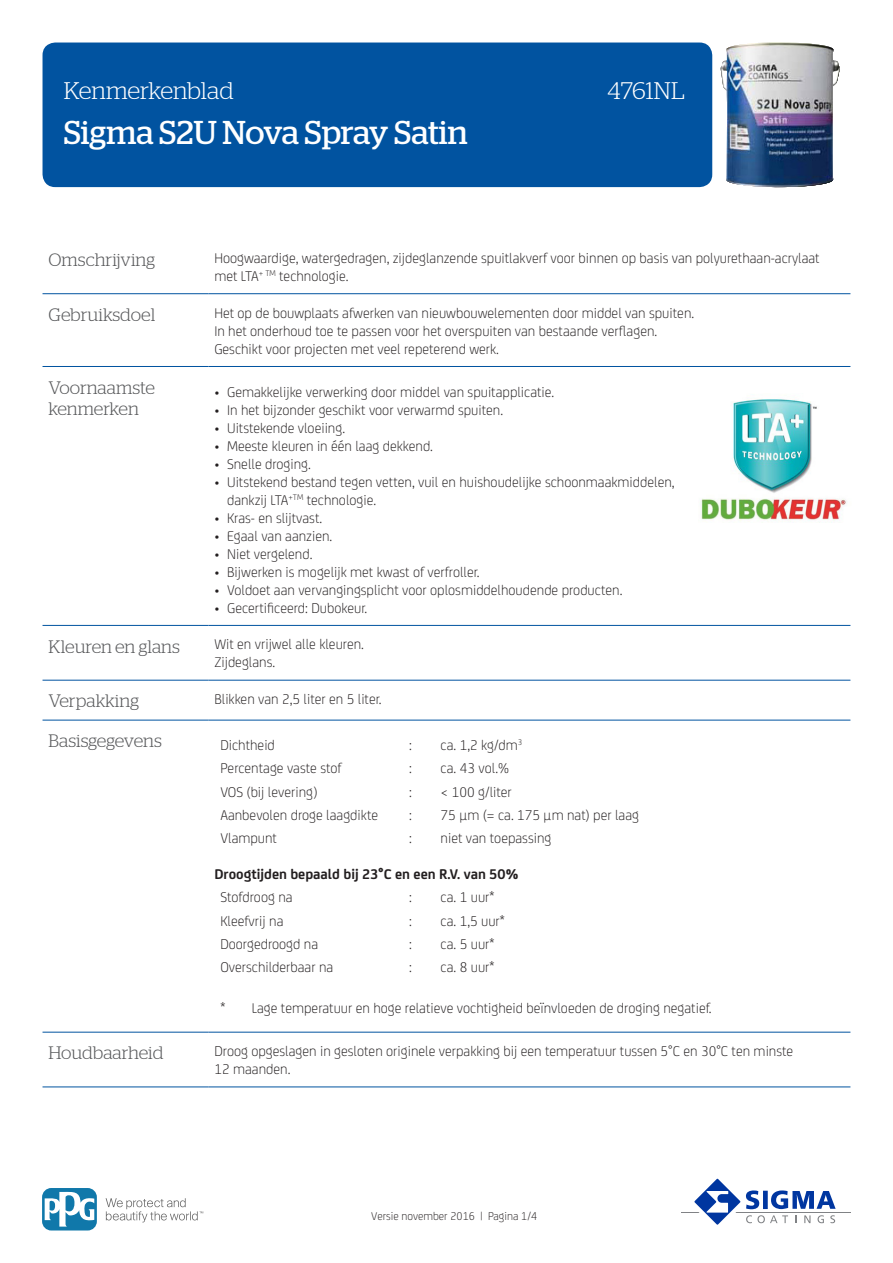
<style>
.page{position:relative;width:893px;height:1263px;background:#fff}
.page>*{position:absolute;margin:0;border:0;box-sizing:border-box;transform-origin:0 0}
.t1{font:33px "Stag";color:#fff}
.RH1{font:300 24px "Stag";color:#fff}
.KOP{font:300 18px/21.6px "Stag";color:#57585a}
.BODY{font:300 15px/18px "FS Joey";color:#231f20}
.BODY-2{font:700 15px "FS Joey";color:#231f20}
.t2{font:300 12px "FS Joey";color:#231f20}
</style>
<div class="page">
<div style="left:43px;top:43px;width:669px;height:144px;background:#0153a0;border-radius:13px"></div>
<hr style="left:681px;top:1211px;width:169px;height:1px;background:#808285">
<svg style="left:689px;top:1178px;width:147px;height:47px"></svg>
<svg style="left:106px;top:1198px;width:97px;height:24px"></svg>
<svg style="left:43px;top:1188px;width:54px;height:42px"></svg>
<svg style="left:45px;top:1191px;width:49px;height:35px"></svg>
<hr style="left:43px;top:293px;width:165px;height:1px;background:#0153a0">
<hr style="left:208px;top:293px;width:642px;height:1px;background:#0153a0">
<hr style="left:43px;top:366px;width:165px;height:1px;background:#0153a0">
<hr style="left:208px;top:366px;width:642px;height:1px;background:#0153a0">
<hr style="left:43px;top:625px;width:165px;height:1px;background:#0153a0">
<hr style="left:208px;top:625px;width:642px;height:1px;background:#0153a0">
<hr style="left:43px;top:680px;width:165px;height:1px;background:#0153a0">
<hr style="left:208px;top:680px;width:642px;height:1px;background:#0153a0">
<hr style="left:43px;top:720px;width:165px;height:1px;background:#0153a0">
<hr style="left:208px;top:720px;width:642px;height:1px;background:#0153a0">
<hr style="left:43px;top:1032px;width:165px;height:1px;background:#0153a0">
<hr style="left:208px;top:1032px;width:642px;height:1px;background:#0153a0">
<hr style="left:43px;top:1086px;width:165px;height:1px;background:#0153a0">
<hr style="left:208px;top:1086px;width:642px;height:1px;background:#0153a0">
<img style="left:701px;top:399px;width:145px;height:124px">
<img style="left:720px;top:43px;width:120px;height:144px">
<p class="RH1" style="left:64px;top:77px;width:171px">Kenmerkenblad</p>
<p class="RH1" style="left:608px;top:77px;width:78px">4761NL</p>
<p class="t1" style="left:64px;top:114px;width:405px">Sigma S2U Nova Spray Satin</p>
<p class="KOP" style="left:49px;top:249px;width:108px">Omschrijving</p>
<p class="BODY" style="left:214px;top:248px;width:607px">Hoogwaardige, watergedragen, zijdeglanzende spuitlakverf voor binnen op basis van polyurethaan-acrylaat met LTA<sup>+</sup> <sup>TM</sup> technologie.</p>
<p class="KOP" style="left:49px;top:303px;width:108px">Gebruiksdoel</p>
<p class="BODY" style="left:214px;top:303px;width:481px">Het op de bouwplaats afwerken van nieuwbouwelementen door middel van spuiten.<br>In het onderhoud toe te passen voor het overspuiten van bestaande verflagen.<br>Geschikt voor projecten met veel repeterend werk.</p>
<p class="KOP" style="left:49px;top:376px;width:108px">Voornaamste kenmerken</p>
<p class="BODY" style="left:214px;top:382px;width:341px">• Gemakkelijke verwerking door middel van spuitapplicatie.</p>
<p class="BODY" style="left:214px;top:400px;width:290px">• In het bijzonder geschikt voor verwarmd spuiten.</p>
<p class="BODY" style="left:214px;top:418px;width:132px">• Uitstekende vloeiing.</p>
<p class="BODY" style="left:214px;top:436px;width:220px">• Meeste kleuren in één laag dekkend.</p>
<p class="BODY" style="left:214px;top:454px;width:98px">• Snelle droging.</p>
<p class="BODY" style="left:227px;top:472px;width:449px;text-indent:-13px">• Uitstekend bestand tegen vetten, vuil en huishoudelijke schoonmaakmiddelen, dankzij LTA<sup>+TM</sup> technologie.</p>
<p class="BODY" style="left:214px;top:508px;width:109px">• Kras- en slijtvast.</p>
<p class="BODY" style="left:214px;top:526px;width:119px">• Egaal van aanzien.</p>
<p class="BODY" style="left:214px;top:544px;width:100px">• Niet vergelend.</p>
<p class="BODY" style="left:214px;top:562px;width:267px">• Bijwerken is mogelijk met kwast of verfroller.</p>
<p class="BODY" style="left:214px;top:580px;width:410px">• Voldoet aan vervangingsplicht voor oplosmiddelhoudende producten.</p>
<p class="BODY" style="left:214px;top:598px;width:154px">• Gecertificeerd: Dubokeur.</p>
<p class="KOP" style="left:49px;top:635px;width:133px">Kleuren en glans</p>
<p class="BODY" style="left:214px;top:634px;width:151px">Wit en vrijwel alle kleuren.</p>
<p class="BODY" style="left:214px;top:652px;width:62px">Zijdeglans.</p>
<p class="KOP" style="left:49px;top:690px;width:92px">Verpakking</p>
<p class="BODY" style="left:214px;top:689px;width:169px">Blikken van 2,5 liter en 5 liter.</p>
<p class="KOP" style="left:49px;top:730px;width:115px">Basisgegevens</p>
<p class="BODY" style="left:220px;top:735px;width:56px">Dichtheid</p>
<p class="BODY" style="left:409px;top:735px;width:4px">:</p>
<p class="BODY" style="left:441px;top:735px;width:83px">ca. 1,2 kg/dm<sup>3</sup></p>
<p class="BODY" style="left:220px;top:758px;width:123px">Percentage vaste stof</p>
<p class="BODY" style="left:409px;top:758px;width:4px">:</p>
<p class="BODY" style="left:441px;top:758px;width:70px">ca. 43 vol.%</p>
<p class="BODY" style="left:220px;top:782px;width:99px">VOS (bij levering)</p>
<p class="BODY" style="left:409px;top:782px;width:4px">:</p>
<p class="BODY" style="left:441px;top:782px;width:73px">&lt; 100 g/liter</p>
<p class="BODY" style="left:220px;top:805px;width:159px">Aanbevolen droge laagdikte</p>
<p class="BODY" style="left:409px;top:805px;width:4px">:</p>
<p class="BODY" style="left:441px;top:805px;width:200px">75 µm (= ca. 175 µm nat) per laag</p>
<p class="BODY" style="left:220px;top:828px;width:58px">Vlampunt</p>
<p class="BODY" style="left:409px;top:828px;width:4px">:</p>
<p class="BODY" style="left:441px;top:828px;width:112px">niet van toepassing</p>
<p class="BODY-2" style="left:214px;top:863px;width:306px">Droogtijden bepaald bij 23°C en een R.V. van 50%</p>
<p class="BODY" style="left:220px;top:887px;width:74px">Stofdroog na</p>
<p class="BODY" style="left:409px;top:887px;width:4px">:</p>
<p class="BODY" style="left:441px;top:887px;width:55px">ca. 1 uur*</p>
<p class="BODY" style="left:220px;top:911px;width:65px">Kleefvrij na</p>
<p class="BODY" style="left:409px;top:911px;width:4px">:</p>
<p class="BODY" style="left:441px;top:911px;width:66px">ca. 1,5 uur*</p>
<p class="BODY" style="left:220px;top:934px;width:99px">Doorgedroogd na</p>
<p class="BODY" style="left:409px;top:934px;width:4px">:</p>
<p class="BODY" style="left:441px;top:934px;width:55px">ca. 5 uur*</p>
<p class="BODY" style="left:220px;top:957px;width:114px">Overschilderbaar na</p>
<p class="BODY" style="left:409px;top:957px;width:4px">:</p>
<p class="BODY" style="left:441px;top:957px;width:55px">ca. 8 uur*</p>
<p class="BODY" style="left:220px;top:998px;width:6px">*</p>
<p class="BODY" style="left:252px;top:998px;width:461px">Lage temperatuur en hoge relatieve vochtigheid beïnvloeden de droging negatief.</p>
<p class="KOP" style="left:49px;top:1042px;width:116px">Houdbaarheid</p>
<p class="BODY" style="left:214px;top:1041px;width:580px">Droog opgeslagen in gesloten originele verpakking bij een temperatuur tussen 5°C en 30°C ten minste<br>12 maanden.</p>
<p class="t2" style="left:371px;top:1208px;width:168px">Versie november 2016 | Pagina 1/4</p>
</div>
